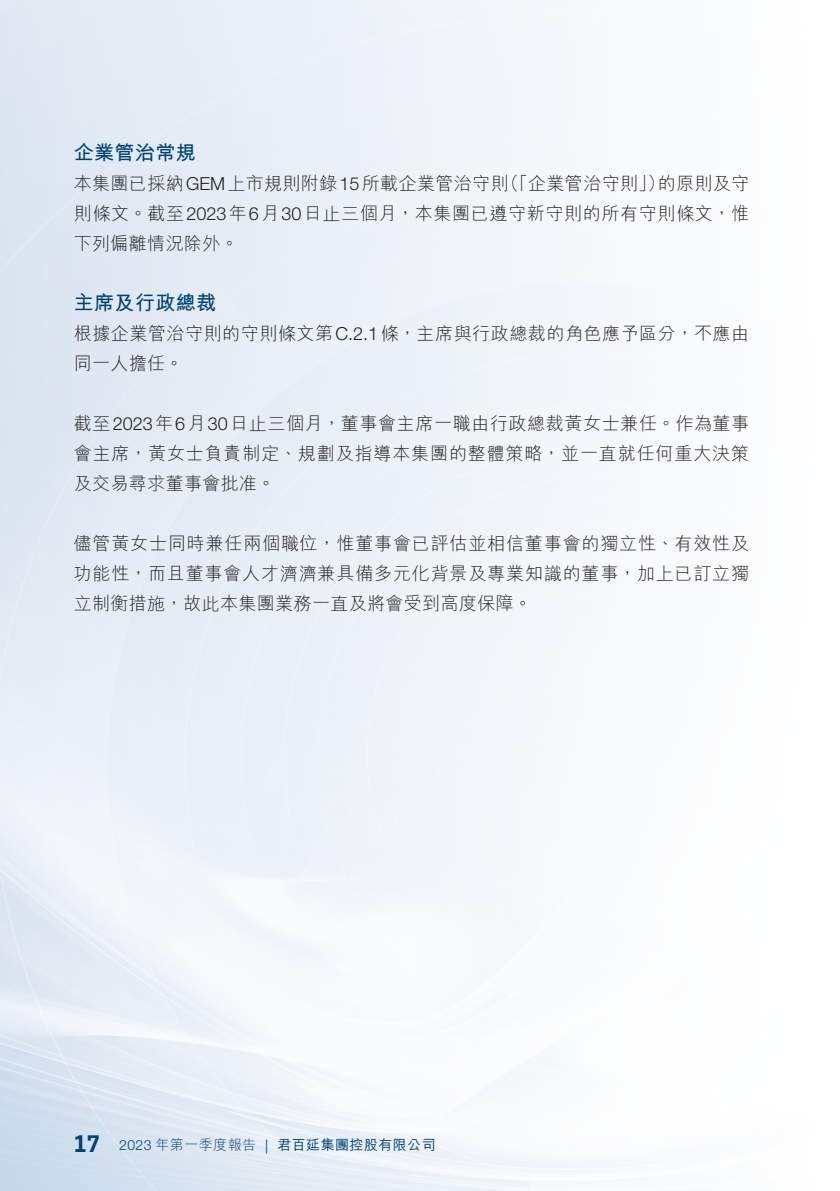
<style>
.page{position:relative;width:840px;height:1191px;background:#fff}
.page>*{position:absolute;margin:0;border:0;box-sizing:border-box;transform-origin:0 0}
._01_H1{font:700 20px "M Hei HK";letter-spacing:.02em;color:#004372}
._00_txt{font:300 18px/30px "M Hei HK";letter-spacing:.03em;color:#231f20;text-align:justify}
.t1{font:500 14px "M Hei HK";letter-spacing:.03em;color:#004372}
.s1{font-family:"Helvetica Neue LT Std"}
.s2{font-family:"Battersea";font-weight:700;font-size:24px}
.s3{font-family:"Helvetica Neue LT Std";font-weight:300}
.s4{font-weight:300}
.s5{font-family:"Helvetica LT Std";font-weight:300}
</style>
<div class="page">
<p class="_01_H1" style="left:74px;top:138px;width:124px">企業管治常規</p>
<p class="_00_txt" style="left:74px;top:168px;width:676px">本集團已採納<span class="s1">GEM</span>上市規則附錄<span class="s1">15</span>所載企業管治守則（「企業管治守則」）的原則及守則條文。截至<span class="s1">2023</span>年<span class="s1">6</span>月<span class="s1">30</span>日止三個月，本集團已遵守新守則的所有守則條文，惟下列偏離情況除外。</p>
<p class="_01_H1" style="left:74px;top:288px;width:144px">主席及行政總裁</p>
<p class="_00_txt" style="left:74px;top:318px;width:676px">根據企業管治守則的守則條文第<span class="s1">C.2.1</span>條，主席與行政總裁的角色應予區分，不應由同一人擔任。</p>
<p class="_00_txt" style="left:74px;top:408px;width:676px">截至<span class="s1">2023</span>年<span class="s1">6</span>月<span class="s1">30</span>日止三個月，董事會主席一職由行政總裁黃女士兼任。作為董事會主席，黃女士負責制定、規劃及指導本集團的整體策略，並一直就任何重大決策及交易尋求董事會批准。</p>
<p class="_00_txt" style="left:74px;top:528px;width:676px">儘管黃女士同時兼任兩個職位，惟董事會已評估並相信董事會的獨立性、有效性及功能性，而且董事會人才濟濟兼具備多元化背景及專業知識的董事，加上已訂立獨立制衡措施，故此本集團業務一直及將會受到高度保障。</p>
<p class="t1" style="left:74px;top:1134px;width:363px"><span class="s2">17</span> <span class="s3">2023</span> <span class="s4">年第一季度報告</span> <span class="s5">|</span> 君百延集團控股有限公司</p>
</div>
